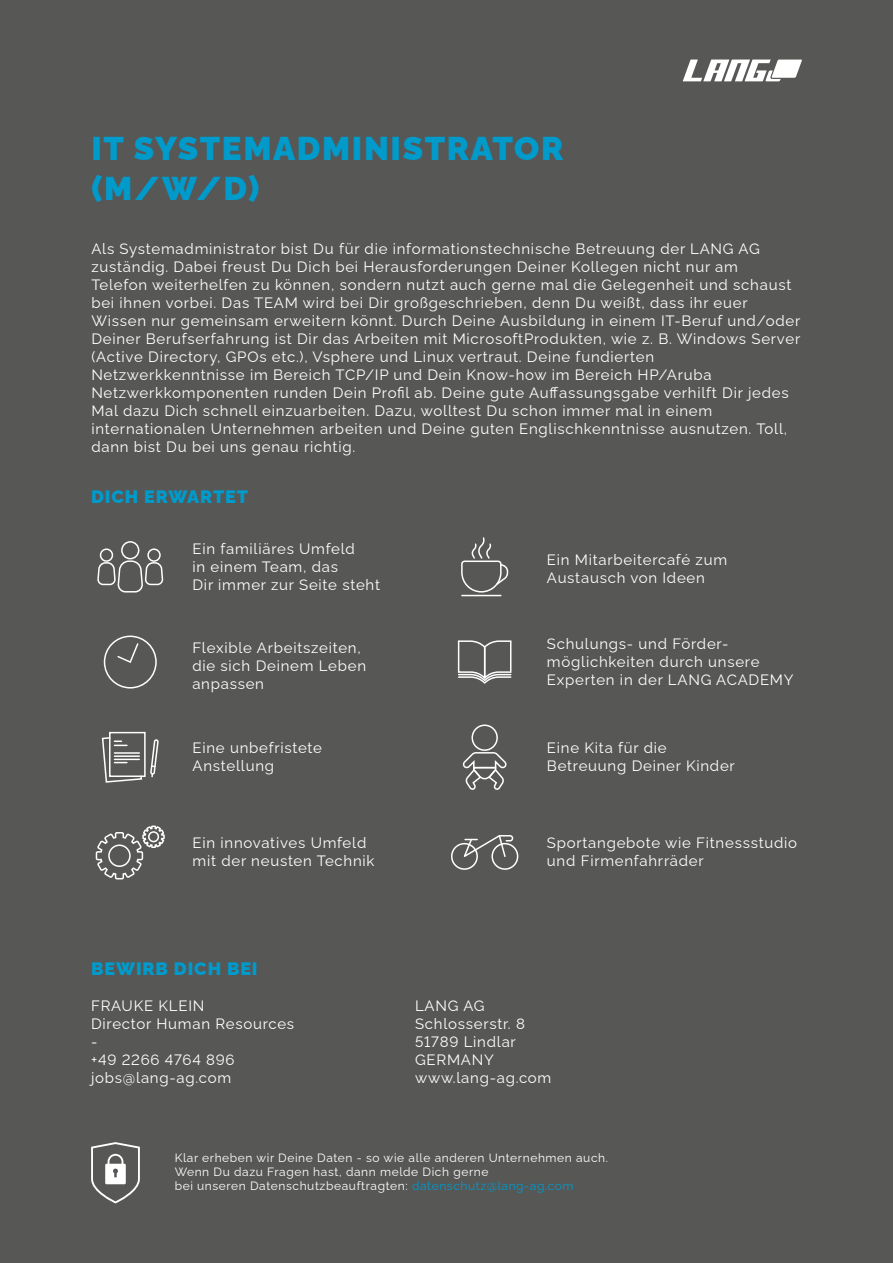
<style>
.page{position:relative;width:893px;height:1263px;background:#575756}
.page>*{position:absolute;margin:0;border:0;box-sizing:border-box;transform-origin:0 0}
.t1{font:900 33px/39.6px "Raleway";letter-spacing:.05em;color:#009acb}
.t2{font:900 18px "Raleway";letter-spacing:.05em;color:#009acb}
.t3{font:15px/18px "Raleway";letter-spacing:.05em;color:#fff}
.t4{font:12px/14.4px "Raleway";letter-spacing:.05em;color:#fff}
.s1{color:#009acb}
</style>
<div class="page">
<svg style="left:683px;top:60px;width:119px;height:21px"></svg>
<div style="left:121px;top:541px;width:18px;height:18px;border:2px solid #fff;border-radius:50%"></div>
<div style="left:100px;top:548px;width:13px;height:14px;border:2px solid #fff;border-radius:50%"></div>
<div style="left:147px;top:548px;width:14px;height:14px;border:2px solid #fff;border-radius:50%"></div>
<svg style="left:98px;top:560px;width:66px;height:33px"></svg>
<div style="left:104px;top:635px;width:53px;height:53px;border:2px solid #fff;border-radius:50%"></div>
<svg style="left:117px;top:643px;width:22px;height:20px"></svg>
<div style="left:109px;top:732px;width:37px;height:45px;border:2px solid #fff"></div>
<svg style="left:151px;top:739px;width:8px;height:38px"></svg>
<svg style="left:101px;top:736px;width:42px;height:47px"></svg>
<svg style="left:95px;top:825px;width:70px;height:55px"></svg>
<div style="left:148px;top:831px;width:11px;height:11px;border:2px solid #fff;border-radius:50%"></div>
<hr style="left:462px;top:595px;width:39px;height:1px;background:#fff">
<svg style="left:461px;top:537px;width:48px;height:56px"></svg>
<svg style="left:457px;top:640px;width:55px;height:44px"></svg>
<div style="left:471px;top:724px;width:27px;height:27px;border:2px solid #fff;border-radius:50%"></div>
<svg style="left:462px;top:752px;width:45px;height:38px"></svg>
<div style="left:491px;top:843px;width:27px;height:27px;border:2px solid #fff;border-radius:50%"></div>
<div style="left:451px;top:843px;width:27px;height:27px;border:2px solid #fff;border-radius:50%"></div>
<svg style="left:463px;top:835px;width:51px;height:23px"></svg>
<svg style="left:91px;top:1142px;width:49px;height:61px"></svg>
<h1 class="t1" style="left:91px;top:125px;width:474px">IT SYSTEMADMINISTRATOR (M/W/D)</h1>
<p class="t3" style="left:91px;top:238px;width:711px">Als Systemadministrator bist Du für die informationstechnische Betreuung der LANG AG zuständig. Dabei freust Du Dich bei Herausforderungen Deiner Kollegen nicht nur am<br>Telefon weiterhelfen zu können, sondern nutzt auch gerne mal die Gelegenheit und schaust bei ihnen vorbei. Das TEAM wird bei Dir großgeschrieben, denn Du weißt, dass ihr euer Wissen nur gemeinsam erweitern könnt. Durch Deine Ausbildung in einem IT-Beruf und/oder Deiner Berufserfahrung ist Dir das Arbeiten mit MicrosoftProdukten, wie z. B. Windows Server (Active Directory, GPOs etc.), Vsphere und Linux vertraut. Deine fundierten Netzwerkkenntnisse im Bereich TCP/IP und Dein Know-how im Bereich HP/Aruba Netzwerkkomponenten runden Dein Profil ab. Deine gute Auffassungsgabe verhilft Dir jedes Mal dazu Dich schnell einzuarbeiten. Dazu, wolltest Du schon immer mal in einem internationalen Unternehmen arbeiten und Deine guten Englischkenntnisse ausnutzen. Toll, dann bist Du bei uns genau richtig.</p>
<p class="t2" style="left:91px;top:482px;width:158px">DICH ERWARTET</p>
<p class="t3" style="left:192px;top:538px;width:189px">Ein familiäres Umfeld<br>in einem Team, das<br>Dir immer zur Seite steht</p>
<p class="t3" style="left:547px;top:549px;width:182px">Ein Mitarbeitercafé zum<br>Austausch von Ideen</p>
<p class="t3" style="left:192px;top:637px;width:175px">Flexible Arbeitszeiten, die sich Deinem Leben anpassen</p>
<p class="t3" style="left:547px;top:633px;width:248px">Schulungs- und Förder&shy;möglichkeiten durch unsere<br>Experten in der LANG ACADEMY</p>
<p class="t3" style="left:192px;top:737px;width:131px">Eine unbefristete<br>Anstellung</p>
<p class="t3" style="left:547px;top:737px;width:189px">Eine Kita für die<br>Betreuung Deiner Kinder</p>
<p class="t3" style="left:192px;top:832px;width:184px">Ein innovatives Umfeld mit der neusten Technik</p>
<p class="t3" style="left:547px;top:832px;width:252px">Sportangebote wie Fitnessstudio und Firmenfahrräder</p>
<p class="t2" style="left:91px;top:954px;width:168px">BEWIRB DICH BEI</p>
<p class="t3" style="left:91px;top:995px;width:115px">FRAUKE KLEIN</p>
<p class="t3" style="left:415px;top:995px;width:71px">LANG AG</p>
<p class="t3" style="left:91px;top:1013px;width:205px">Director Human Resources</p>
<p class="t3" style="left:415px;top:1013px;width:111px">Schlosserstr. 8</p>
<p class="t3" style="left:91px;top:1031px;width:8px">-</p>
<p class="t3" style="left:415px;top:1031px;width:102px">51789 Lindlar</p>
<p class="t3" style="left:91px;top:1049px;width:145px">+49 2266 4764 896</p>
<p class="t3" style="left:415px;top:1049px;width:80px">GERMANY</p>
<p class="t3" style="left:91px;top:1067px;width:142px">jobs@lang-ag.com</p>
<p class="t3" style="left:415px;top:1067px;width:138px">www.lang-ag.com</p>
<p class="t4" style="left:175px;top:1149px;width:435px">Klar erheben wir Deine Daten - so wie alle anderen Unternehmen auch.<br>Wenn Du dazu Fragen hast, dann melde Dich gerne<br>bei unseren Datenschutzbeauftragten: <span class="s1">datenschutz@lang-ag.com</span></p>
</div>
